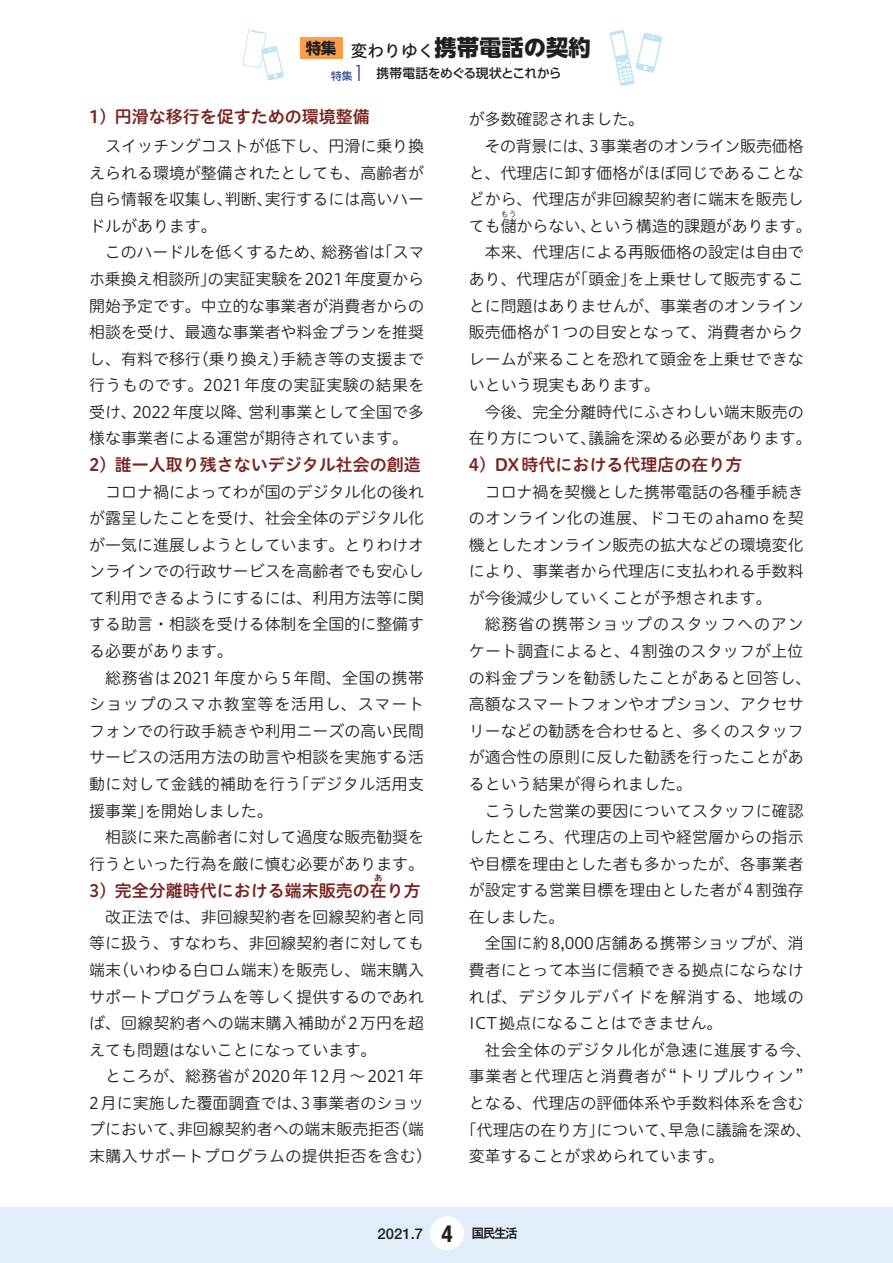
<style>
.page{position:relative;width:893px;height:1263px;background:#fff}
.page>*{position:absolute;margin:0;border:0;box-sizing:border-box;transform-origin:0 0}
.t1{font:800 22.35px "UD Shin Go NT Pro";color:#231f20}
.t2{font:16.95px "Hiragino UD Sans R Std W6";color:#7b2521}
.t3{font:15.9px/26.5px "Hiragino UD Sans R Std N W3";color:#231f20;text-align:justify}
.t4{font:15.9px "Hiragino UD Sans R Std N W3";letter-spacing:.035em;color:#231f20}
.t5{font:15.9px "Hiragino UD Sans R Std N W3";letter-spacing:.03em;color:#231f20}
.t6{font:500 14.85px "Helvetica Neue LT Std";color:#231f20}
.t7{font:500 12.75px "UD Shin Go Pro";letter-spacing:-.035em;color:#231f20}
.t8{font:8.55px "Hiragino UD Sans R Std W6";color:#7b2521}
.t9{font:7.95px "Hiragino UD Sans R Std N W3";color:#231f20}
.s1{font-family:"UD Shin Go Pro";font-weight:700;font-size:15.45px}
.s2{font-family:"Hiragino UD Sans R Std N W5";font-weight:400;font-size:16.8px}
.s3{font-family:"Futura Std";font-weight:300;font-stretch:condensed;font-size:21.3px;color:#385293}
.s4{font-weight:700;font-stretch:condensed;font-size:23.4px}
.s5{font-family:"Gothic MB101 Pro De";font-weight:700;font-size:12.75px}
</style>
<div class="page">
<div style="left:0;top:1208px;width:893px;height:55px;background:#e1edf8"></div>
<div style="left:430px;top:1216px;width:34px;height:34px;background:#fff;border-radius:50%"></div>
<svg style="left:242px;top:30px;width:42px;height:51px"></svg>
<svg style="left:609px;top:30px;width:53px;height:56px"></svg>
<div style="left:300px;top:37px;width:42px;height:21px;background:#f89d48"></div>
<h1 class="t1" style="left:306px;top:29px;width:287px"><span class="s1">特集</span> <span class="s2">変わりゆく</span>携帯電話の契約</h1>
<p class="t7" style="left:331px;top:63px;width:232px"><sub>特集</sub> <span class="s3">1</span> 携帯電話をめぐる現状とこれから</p>
<p class="t2" style="left:89px;top:104px;width:282px">1）円滑な移行を促すための環境整備</p>
<p class="t3" style="left:89px;top:132px;width:336px;text-indent:16px">スイッチングコストが低下し、円滑に乗り換えられる環境が整備されたとしても、高齢者が自ら情報を収集し、判断、実行するには高いハードルがあります。</p>
<p class="t3" style="left:89px;top:238px;width:337px;text-indent:16px">このハードルを低くするため、総務省は「スマホ乗換え相談所」の実証実験を2021年度夏から開始予定です。中立的な事業者が消費者からの相談を受け、最適な事業者や料金プランを推奨し、有料で移行（乗り換え）手続き等の支援まで行うものです。2021年度の実証実験の結果を受け、2022年度以降、営利事業として全国で多様な事業者による運営が期待されています。</p>
<p class="t2" style="left:89px;top:452px;width:333px">2）誰一人取り残さないデジタル社会の創造</p>
<p class="t3" style="left:89px;top:477px;width:336px;text-indent:16px">コロナ禍によってわが国のデジタル化の後れが露呈したことを受け、社会全体のデジタル化が一気に進展しようとしています。とりわけオンラインでの行政サービスを高齢者でも安心して利用できるようにするには、利用方法等に関する助言・相談を受ける体制を全国的に整備する必要があります。</p>
<p class="t3" style="left:89px;top:663px;width:336px;text-indent:16px">総務省は2021年度から5年間、全国の携帯ショップのスマホ教室等を活用し、スマートフォンでの行政手続きや利用ニーズの高い民間サービスの活用方法の助言や相談を実施する活動に対して金銭的補助を行う「デジタル活用支援事業」を開始しました。</p>
<p class="t3" style="left:89px;top:823px;width:336px;text-align:right">相談に来た高齢者に対して過度な販売勧奨を行うといった行為を厳に慎む必要があります。</p>
<p class="t2" style="left:89px;top:877px;width:333px">3）完全分離時代における端末販売の在り方</p>
<p class="t3" style="left:469px;top:105px;width:177px">が多数確認されました。</p>
<p class="t3" style="left:484px;top:132px;width:321px">その背景には、3事業者のオンライン販売価格</p>
<p class="t3" style="left:469px;top:159px;width:336px">と、代理店に卸す価格がほぼ同じであることな</p>
<p class="t3" style="left:469px;top:185px;width:336px">どから、代理店が非回線契約者に端末を販売し</p>
<p class="t3" style="left:469px;top:212px;width:344px">ても儲からない、という構造的課題があります。</p>
<p class="t9" style="left:501px;top:208px;width:17px">もう</p>
<p class="t3" style="left:469px;top:238px;width:336px;text-indent:16px">本来、代理店による再販価格の設定は自由であり、代理店が「頭金」を上乗せして販売することに問題はありませんが、事業者のオンライン販売価格が1つの目安となって、消費者からクレームが来ることを恐れて頭金を上乗せできないという現実もあります。</p>
<p class="t3" style="left:469px;top:398px;width:344px;text-align:center">今後、完全分離時代にふさわしい端末販売の<br>在り方について、議論を深める必要があります。</p>
<p class="t2" style="left:469px;top:452px;width:275px">4）DX時代における代理店の在り方</p>
<p class="t3" style="left:469px;top:477px;width:336px;text-indent:16px">コロナ禍を契機とした携帯電話の各種手続きのオンライン化の進展、ドコモのahamoを契機としたオンライン販売の拡大などの環境変化により、事業者から代理店に支払われる手数料が今後減少していくことが予想されます。</p>
<p class="t3" style="left:469px;top:610px;width:344px;text-align:left;text-indent:16px">総務省の携帯ショップのスタッフへのアンケート調査によると、4割強のスタッフが上位の料金プランを勧誘したことがあると回答し、高額なスマートフォンやオプション、アクセサリーなどの勧誘を合わせると、多くのスタッフが適合性の原則に反した勧誘を行ったことがあるという結果が得られました。</p>
<p class="t3" style="left:469px;top:796px;width:336px;text-indent:16px">こうした営業の要因についてスタッフに確認したところ、代理店の上司や経営層からの指示や目標を理由とした者も多かったが、各事業者が設定する営業目標を理由とした者が4割強存在しました。</p>
<p class="t3" style="left:469px;top:929px;width:336px;text-indent:16px">全国に約8,000店舗ある携帯ショップが、消費者にとって本当に信頼できる拠点にならなければ、デジタルデバイドを解消する、地域のICT拠点になることはできません。</p>
<p class="t5" style="left:485px;top:1038px;width:328px">社会全体のデジタル化が急速に進展する今、</p>
<p class="t4" style="left:469px;top:1064px;width:336px">事業者と代理店と消費者が“トリプルウィン”</p>
<p class="t3" style="left:469px;top:1089px;width:336px">となる、代理店の評価体系や手数料体系を含む</p>
<p class="t3" style="left:461px;top:1115px;width:352px">「代理店の在り方」について、早急に議論を深め、</p>
<p class="t3" style="left:469px;top:1142px;width:257px">変革することが求められています。</p>
<p class="t8" style="left:374px;top:871px;width:10px">あ</p>
<p class="t3" style="left:89px;top:903px;width:336px;text-indent:16px">改正法では、非回線契約者を回線契約者と同等に扱う、すなわち、非回線契約者に対しても端末（いわゆる白ロム端末）を販売し、端末購入サポートプログラムを等しく提供するのであれば、回線契約者への端末購入補助が2万円を超えても問題はないことになっています。</p>
<p class="t3" style="left:89px;top:1062px;width:344px;text-align:center">ところが、総務省が2020年12月～2021年<br>2月に実施した覆面調査では、3事業者のショップにおいて、非回線契約者への端末販売拒否（端末購入サポートプログラムの提供拒否を含む）</p>
<p class="t6" style="left:378px;top:1224px;width:142px">2021.7 <span class="s4">4</span> <span class="s5">国民生活</span></p>
</div>
